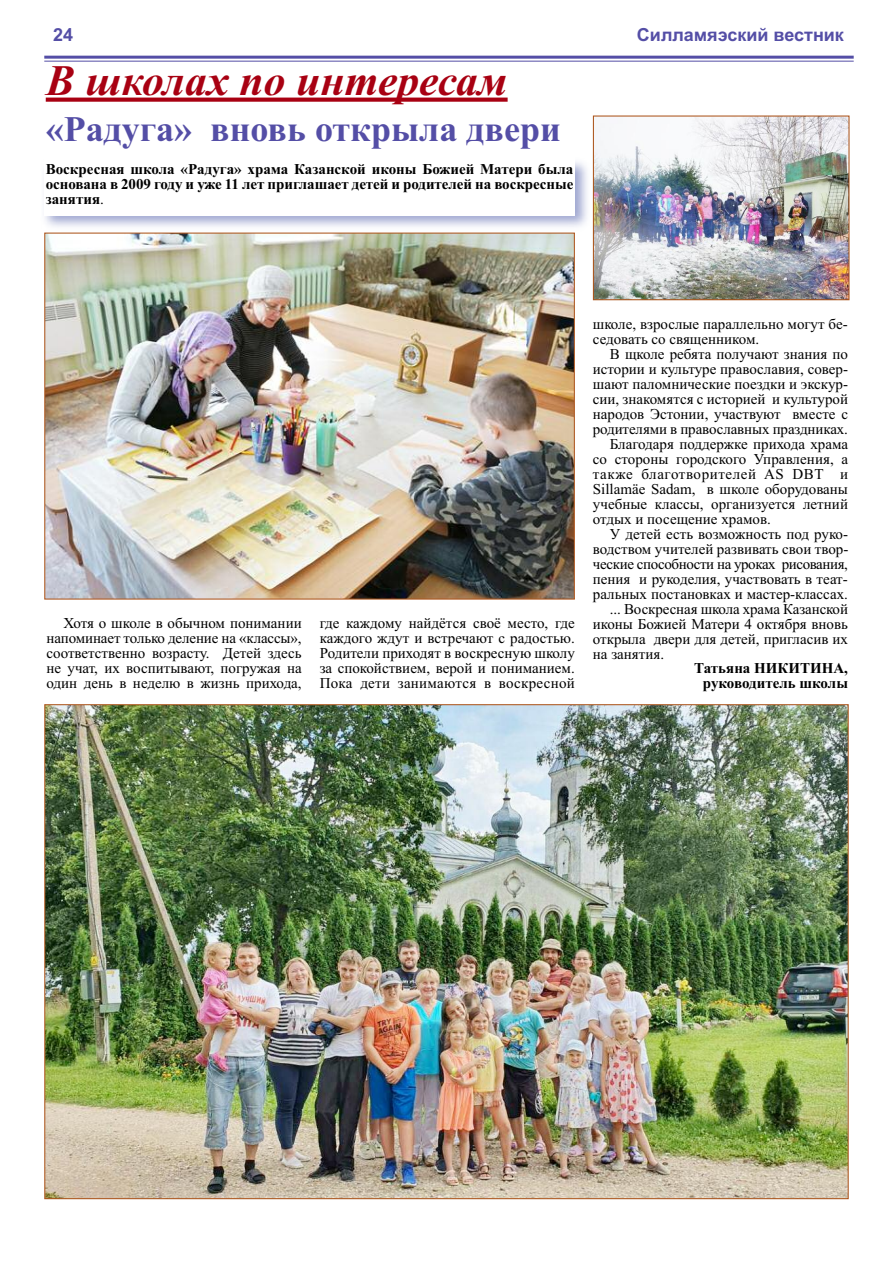
<style>
.page{position:relative;width:893px;height:1263px;background:#fff}
.page>*{position:absolute;margin:0;border:0;box-sizing:border-box;transform-origin:0 0}
.t1{font:italic 700 43.5px "Times New Roman";color:#a80012}
.t2{font:700 36px "Times New Roman";color:#544ea6}
.t3{font:700 18px "Arial";color:#544ea6}
.t4{font:15px/15px "Times New Roman";color:#000;text-align:justify}
.t5{font:700 15px/15.1px "Times New Roman";letter-spacing:-.005em;color:#000;text-align:center}
.t6{font:15px "Times New Roman";letter-spacing:-.025em;color:#000}
.t7{font:15px "Times New Roman";letter-spacing:.04em;color:#000}
.s1{font-weight:400}
</style>
<div class="page">
<hr style="left:44px;top:56px;width:810px;height:3px;background:#544ea6">
<hr style="left:44px;top:61px;width:810px;height:1px;background:#544ea6">
<svg style="left:46px;top:98px;width:462px;height:4px;background:#ae1223"></svg>
<img style="left:44px;top:155px;width:549px;height:80px">
<div style="left:44px;top:162px;width:531px;height:54px;background:#fff"></div>
<div style="left:44px;top:116px;width:531px;height:46px;background:#fff"></div>
<img style="left:46px;top:235px;width:527px;height:363px">
<img style="left:595px;top:118px;width:252px;height:180px">
<div style="left:593px;top:116px;width:256px;height:184px;border:1px solid #ac551c"></div>
<img style="left:46px;top:706px;width:801px;height:491px">
<p class="t3" style="left:53px;top:24px;width:22px">24</p>
<p class="t3" style="left:637px;top:24px;width:208px">Силламяэский вестник</p>
<h1 class="t1" style="left:46px;top:54px;width:463px">В школах по интересам</h1>
<h2 class="t2" style="left:46px;top:108px;width:516px">«Радуга» вновь открыла двери</h2>
<p class="t5" style="left:46px;top:161px;width:529px;text-align:justify">Воскресная школа «Радуга» храма Казанской иконы Божией Матери была основана в 2009 году и уже 11 лет приглашает детей и родителей на воскресные занятия<span class="s1">.</span></p>
<p class="t4" style="left:47px;top:615px;width:257px;text-indent:17px">Хотя о школе в обычном понимании напоминает только деление на «классы», соответственно возрасту. Детей здесь не учат, их воспитывают, погружая на один день в неделю в жизнь прихода,</p>
<p class="t4" style="left:320px;top:615px;width:257px">где каждому найдётся своё место, где каждого ждут и встречают с радостью.<br>Родители приходят в воскресную школу за спокойствием, верой и пониманием.<br>Пока дети занимаются в воскресной</p>
<p class="t4" style="left:593px;top:316px;width:256px">школе, взрослые параллельно могут бе&shy;седовать со священником.</p>
<p class="t4" style="left:610px;top:346px;width:240px">В щколе ребята получают знания по</p>
<p class="t4" style="left:593px;top:361px;width:257px">истории и культуре православия, совер-</p>
<p class="t4" style="left:593px;top:376px;width:257px">шают паломнические поездки и экскур-</p>
<p class="t4" style="left:593px;top:391px;width:257px">сии, знакомятся с историей и культурой</p>
<p class="t4" style="left:593px;top:406px;width:257px">народов Эстонии, участвуют вместе с</p>
<p class="t4" style="left:593px;top:421px;width:257px">родителями в православных праздниках.</p>
<p class="t4" style="left:610px;top:436px;width:240px">Благодаря поддержке прихода храма</p>
<p class="t4" style="left:593px;top:451px;width:257px">со стороны городского Управления, а</p>
<p class="t7" style="left:593px;top:465px;width:257px">также благотворителей AS DBT и</p>
<p class="t4" style="left:593px;top:481px;width:257px">Sillamäe Sadam, в школе оборудованы</p>
<p class="t4" style="left:593px;top:496px;width:257px">учебные классы, организуется летний</p>
<p class="t4" style="left:593px;top:511px;width:179px">отдых и посещение храмов.</p>
<p class="t4" style="left:610px;top:526px;width:240px">У детей есть возможность под руко-</p>
<p class="t4" style="left:593px;top:541px;width:257px">водством учителей развивать свои твор-</p>
<p class="t6" style="left:593px;top:555px;width:257px">ческие способности на уроках рисования,</p>
<p class="t4" style="left:593px;top:571px;width:256px">пения и рукоделия, участвовать в теат-</p>
<p class="t4" style="left:593px;top:586px;width:257px">ральных постановках и мастер-классах.</p>
<p class="t4" style="left:610px;top:601px;width:240px">... Воскресная школа храма Казанской</p>
<p class="t4" style="left:593px;top:616px;width:257px">иконы Божией Матери 4 октября вновь</p>
<p class="t4" style="left:593px;top:631px;width:257px">открыла двери для детей, пригласив их</p>
<p class="t4" style="left:593px;top:646px;width:73px">на занятия.</p>
<p class="t5" style="left:694px;top:661px;width:155px">Татьяна НИКИТИНА, руководитель школы</p>
</div>
